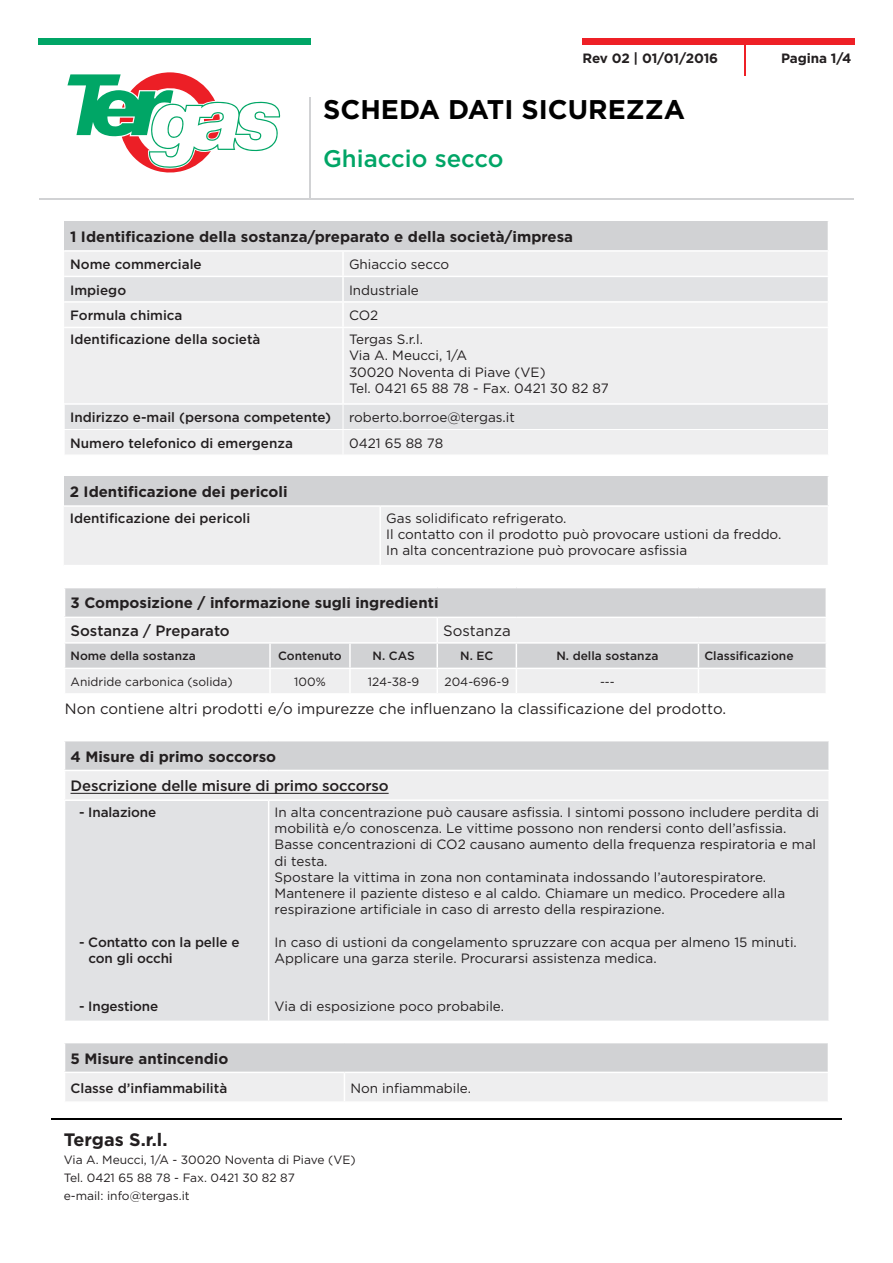
<style>
.page{position:relative;width:893px;height:1263px;background:#fff}
.page>*{position:absolute;margin:0;border:0;box-sizing:border-box;transform-origin:0 0}
.t1{font:700 27px "Gotham";color:#000}
.t2{font:500 24px "Gotham";color:#00a566}
.t3{font:700 18px "Gotham";color:#231f20}
.t4{font:700 15px "Gotham";color:#231f20}
.t5{font:15px "Gotham";color:#231f20}
.t6{font:500 15px "Gotham";letter-spacing:-.01em;color:#231f20}
.t7{font:13.5px "Gotham";color:#231f20}
.t8{font:500 13.5px "Gotham";color:#231f20}
.t9{font:700 13.5px "Gotham";letter-spacing:-.015em;color:#231f20}
.t10{font:12px "Gotham";color:#231f20}
.t11{font:500 12px "Gotham";color:#231f20}
</style>
<div class="page">
<div style="left:38px;top:38px;width:272px;height:7px;background:#00a566"></div>
<div style="left:583px;top:38px;width:272px;height:7px;background:#ee2026"></div>
<hr style="left:39px;top:198px;width:815px;height:2px;background:#d1d2d4">
<svg style="left:67px;top:72px;width:214px;height:101px"></svg>
<hr style="left:309px;top:98px;width:1px;height:102px;background:#d1d2d4">
<hr style="left:744px;top:41px;width:1px;height:34px;background:#ee2026">
<div style="left:64px;top:476px;width:764px;height:30px;background:#d1d2d4"></div>
<div style="left:64px;top:507px;width:764px;height:58px;background:#eeeeef"></div>
<hr style="left:64px;top:505px;width:316px;height:2px;background:#fff">
<hr style="left:380px;top:505px;width:449px;height:2px;background:#fff">
<hr style="left:379px;top:507px;width:2px;height:58px;background:#fff">
<hr style="left:51px;top:1118px;width:791px;height:1px;background:#000">
<div style="left:64px;top:328px;width:764px;height:75px;background:#eeeeef"></div>
<svg style="left:65px;top:405px;width:763px;height:49px;background:#e8e8e9"></svg>
<hr style="left:342px;top:328px;width:2px;height:75px;background:#fff">
<svg style="left:64px;top:221px;width:764px;height:106px;background:#e3e4e5"></svg>
<svg style="left:64px;top:588px;width:762px;height:105px;background:#e0e1e2"></svg>
<div style="left:65px;top:741px;width:764px;height:29px;background:#d1d2d4"></div>
<div style="left:65px;top:770px;width:764px;height:30px;background:#eeeeef"></div>
<div style="left:65px;top:801px;width:763px;height:219px;background:#e1e2e4"></div>
<hr style="left:828px;top:741px;width:2px;height:29px;background:#fff">
<hr style="left:64px;top:770px;width:205px;height:1px;background:#fff">
<hr style="left:269px;top:770px;width:561px;height:1px;background:#fff">
<hr style="left:828px;top:771px;width:2px;height:28px;background:#fff">
<hr style="left:64px;top:799px;width:205px;height:2px;background:#fff">
<hr style="left:269px;top:799px;width:561px;height:2px;background:#fff">
<hr style="left:268px;top:801px;width:1px;height:219px;background:#fff">
<hr style="left:71px;top:793px;width:318px;height:1px;background:#231f20">
<svg style="left:64px;top:1043px;width:764px;height:58px;background:#e0e0e2"></svg>
<p class="t9" style="left:583px;top:49px;width:137px">Rev 02 | 01/01/2016</p>
<p class="t9" style="left:781px;top:49px;width:72px">Pagina 1/4</p>
<p class="t1" style="left:323px;top:92px;width:363px">SCHEDA DATI SICUREZZA</p>
<p class="t2" style="left:323px;top:143px;width:182px">Ghiaccio secco</p>
<p class="t4" style="left:70px;top:227px;width:504px">1 Identificazione della sostanza/preparato e della società/impresa</p>
<p class="t8" style="left:70px;top:255px;width:133px">Nome commerciale</p>
<p class="t7" style="left:349px;top:256px;width:102px">Ghiaccio secco</p>
<p class="t8" style="left:70px;top:281px;width:58px">Impiego</p>
<p class="t7" style="left:349px;top:281px;width:71px">Industriale</p>
<p class="t8" style="left:70px;top:306px;width:114px">Formula chimica</p>
<p class="t7" style="left:349px;top:307px;width:31px">CO2</p>
<p class="t8" style="left:70px;top:331px;width:192px">Identificazione della società</p>
<p class="t7" style="left:349px;top:331px;width:76px">Tergas S.r.l.</p>
<p class="t7" style="left:349px;top:347px;width:120px">Via A. Meucci, 1/A</p>
<p class="t7" style="left:349px;top:363px;width:198px">30020 Noventa di Piave (VE)</p>
<p class="t7" style="left:349px;top:379px;width:261px">Tel. 0421 65 88 78 - Fax. 0421 30 82 87</p>
<p class="t8" style="left:70px;top:408px;width:262px">Indirizzo e-mail (persona competente)</p>
<p class="t7" style="left:349px;top:409px;width:167px">roberto.borroe@tergas.it</p>
<p class="t8" style="left:70px;top:434px;width:224px">Numero telefonico di emergenza</p>
<p class="t7" style="left:349px;top:434px;width:96px">0421 65 88 78</p>
<p class="t4" style="left:70px;top:482px;width:219px">2 Identificazione dei pericoli</p>
<p class="t8" style="left:70px;top:509px;width:182px">Identificazione dei pericoli</p>
<p class="t7" style="left:386px;top:509px;width:182px">Gas solidificato refrigerato.</p>
<p class="t7" style="left:386px;top:526px;width:397px">Il contatto con il prodotto può provocare ustioni da freddo.</p>
<p class="t7" style="left:386px;top:542px;width:303px">In alta concentrazione può provocare asfissia</p>
<p class="t4" style="left:71px;top:593px;width:370px">3 Composizione / informazione sugli ingredienti</p>
<p class="t6" style="left:71px;top:621px;width:161px">Sostanza / Preparato</p>
<p class="t5" style="left:443px;top:621px;width:69px">Sostanza</p>
<p class="t11" style="left:71px;top:648px;width:127px">Nome della sostanza</p>
<p class="t11" style="left:278px;top:648px;width:65px">Contenuto</p>
<p class="t11" style="left:373px;top:648px;width:44px">N. CAS</p>
<p class="t11" style="left:460px;top:648px;width:35px">N. EC</p>
<p class="t11" style="left:556px;top:648px;width:104px">N. della sostanza</p>
<p class="t11" style="left:704px;top:648px;width:91px">Classificazione</p>
<p class="t10" style="left:71px;top:674px;width:164px">Anidride carbonica (solida)</p>
<p class="t10" style="left:294px;top:674px;width:33px">100%</p>
<p class="t10" style="left:368px;top:674px;width:53px">124-38-9</p>
<p class="t10" style="left:445px;top:674px;width:66px">204-696-9</p>
<p class="t10" style="left:600px;top:674px;width:16px">---</p>
<p class="t5" style="left:65px;top:699px;width:663px">Non contiene altri prodotti e/o impurezze che influenzano la classificazione del prodotto.</p>
<p class="t4" style="left:71px;top:746px;width:207px">4 Misure di primo soccorso</p>
<p class="t6" style="left:71px;top:776px;width:320px">Descrizione delle misure di primo soccorso</p>
<p class="t8" style="left:79px;top:803px;width:79px">- Inalazione</p>
<p class="t7" style="left:275px;top:804px;width:546px">In alta concentrazione può causare asfissia. I sintomi possono includere perdita di</p>
<p class="t7" style="left:275px;top:820px;width:513px">mobilità e/o conoscenza. Le vittime possono non rendersi conto dell’asfissia.</p>
<p class="t7" style="left:275px;top:836px;width:543px">Basse concentrazioni di CO2 causano aumento della frequenza respiratoria e mal</p>
<p class="t7" style="left:275px;top:852px;width:54px">di testa.</p>
<p class="t7" style="left:275px;top:868px;width:493px">Spostare la vittima in zona non contaminata indossando l’autorespiratore.</p>
<p class="t7" style="left:275px;top:885px;width:512px">Mantenere il paziente disteso e al caldo. Chiamare un medico. Procedere alla</p>
<p class="t7" style="left:275px;top:901px;width:392px">respirazione artificiale in caso di arresto della respirazione.</p>
<p class="t7" style="left:275px;top:933px;width:524px">In caso di ustioni da congelamento spruzzare con acqua per almeno 15 minuti.</p>
<p class="t7" style="left:275px;top:949px;width:384px">Applicare una garza sterile. Procurarsi assistenza medica.</p>
<p class="t7" style="left:275px;top:998px;width:231px">Via di esposizione poco probabile.</p>
<p class="t8" style="left:79px;top:933px;width:162px">- Contatto con la pelle e</p>
<p class="t8" style="left:89px;top:949px;width:86px">con gli occhi</p>
<p class="t8" style="left:79px;top:998px;width:81px">- Ingestione</p>
<p class="t4" style="left:71px;top:1048px;width:159px">5 Misure antincendio</p>
<p class="t8" style="left:71px;top:1079px;width:158px">Classe d’infiammabilità</p>
<p class="t7" style="left:350px;top:1079px;width:122px">Non infiammabile.</p>
<p class="t3" style="left:64px;top:1127px;width:105px">Tergas S.r.l.</p>
<p class="t10" style="left:64px;top:1151px;width:293px">Via A. Meucci, 1/A - 30020 Noventa di Piave (VE)</p>
<p class="t10" style="left:64px;top:1169px;width:233px">Tel. 0421 65 88 78 - Fax. 0421 30 82 87</p>
<p class="t10" style="left:64px;top:1187px;width:127px">e-mail: info@tergas.it</p>
</div>
